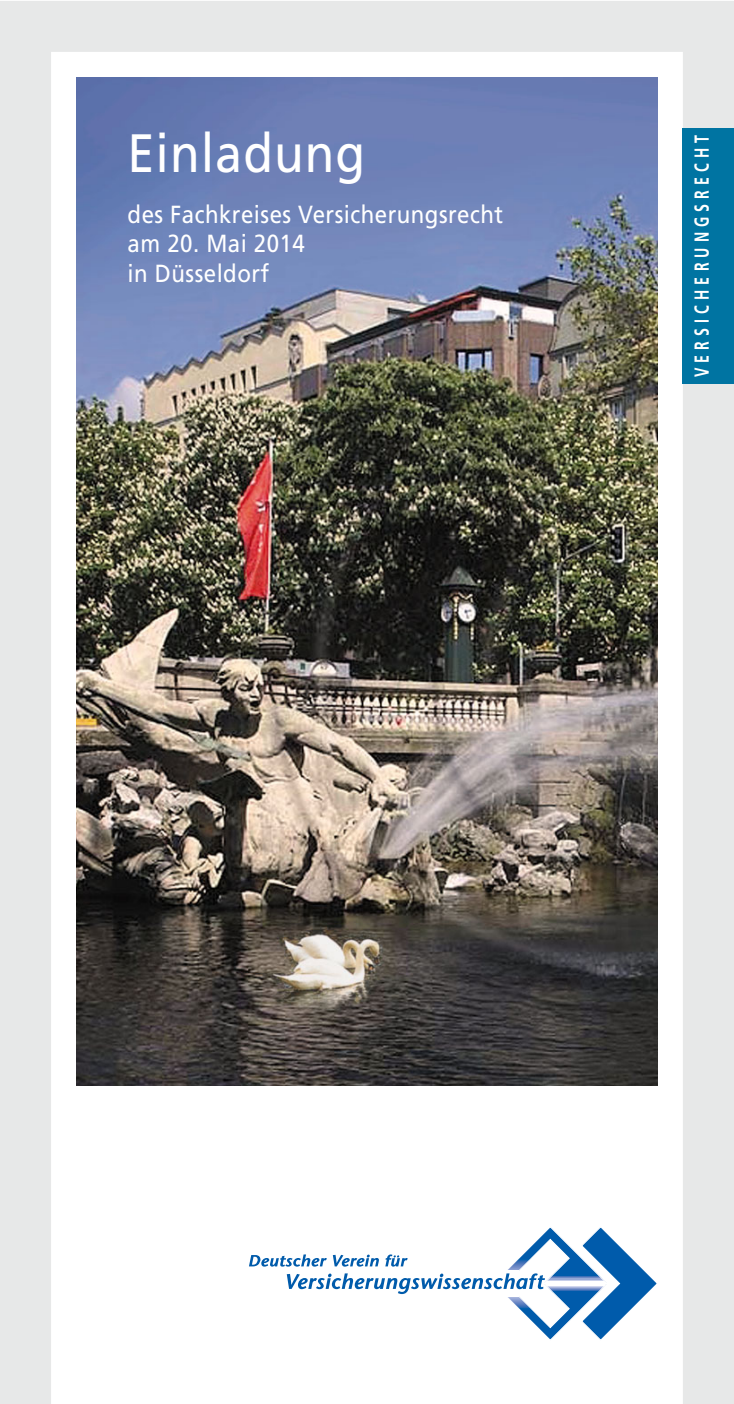
<style>
.page{position:relative;width:734px;height:1404px;background:#fff}
.page>*{position:absolute;margin:0;border:0;box-sizing:border-box;transform-origin:0 0}
.t1{font:54px "Frutiger";letter-spacing:.02em;color:#fff;scale:.9 1}
.t2{font:24.75px/29.7px "Frutiger";letter-spacing:.02em;color:#fff;scale:.9 1}
.t3{font:700 20.25px "Frutiger";letter-spacing:.36em;color:#fff;scale:.7 1}
</style>
<div class="page">
<img style="left:0;top:1px;width:733px;height:1403px">
<div style="left:682px;top:128px;width:51px;height:256px;background:#0074a2"></div>
<h1 class="t1" style="left:128px;top:131px;width:265px">Einladung</h1>
<p class="t2" style="left:128px;top:201px;width:419px">des Fachkreises Versicherungsrecht am 20. Mai 2014<br>in Düsseldorf</p>
<p class="t3" style="left:693px;top:377px;width:348px;rotate:-90deg">VERSICHERUNGSRECHT</p>
</div>
